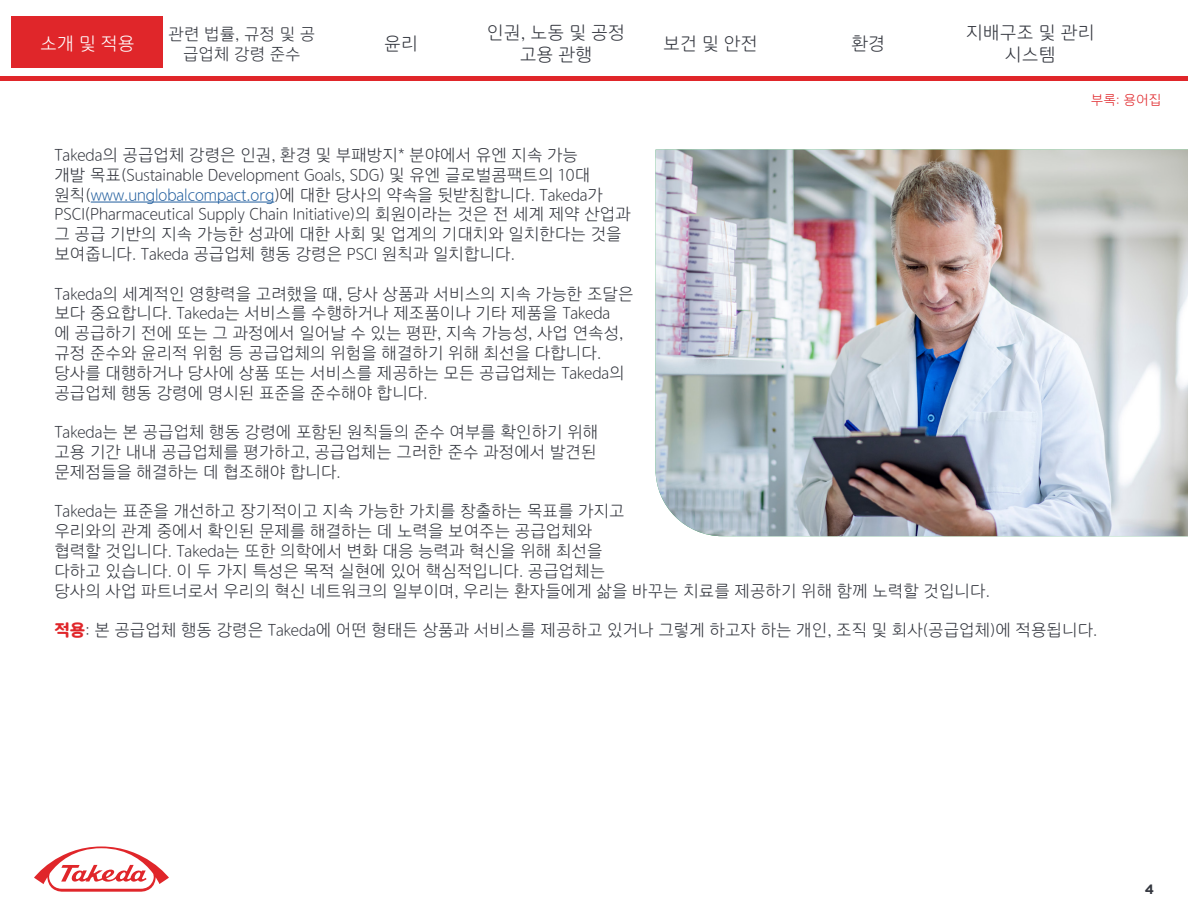
<style>
.page{position:relative;width:1188px;height:918px;background:#fff}
.page>*{position:absolute;margin:0;border:0;box-sizing:border-box;transform-origin:0 0}
.t1{font:18px/21.6px "TT Gulim L";color:#34373f;text-align:center}
.t2{font:18px "TT Gulim L";color:#fff}
.t3{font:16.5px/19.8px "TT Gulim L";color:#34373f}
.t4{font:13.5px "TT Gulim L";color:#e0262a}
.t5{font:700 13.5px "Gotham";color:#34373f}
.s1{color:#215e9e}
.s2{font-family:"TT Gulim H";color:#e0262a}
</style>
<div class="page">
<div style="left:12px;top:17px;width:151px;height:51px;background:#e0262a"></div>
<svg style="left:34px;top:846px;width:135px;height:46px"></svg>
<hr style="left:0;top:77px;width:1188px;height:4px;background:#e0262a">
<hr style="left:91px;top:202px;width:183px;height:1px;background:#215e9e">
<img style="left:656px;top:150px;width:532px;height:386px">
<p class="t2" style="left:40px;top:35px;width:96px">소개 및 적용</p>
<p class="t3" style="left:169px;top:24px;width:148px;text-align:center">관련 법률, 규정 및 공 급업체 강령 준수</p>
<p class="t1" style="left:384px;top:33px;width:35px">윤리</p>
<p class="t1" style="left:487px;top:23px;width:140px">인권, 노동 및 공정 고용 관행</p>
<p class="t1" style="left:663px;top:33px;width:96px">보건 및 안전</p>
<p class="t1" style="left:851px;top:33px;width:35px">환경</p>
<p class="t1" style="left:966px;top:23px;width:130px">지배구조 및 관리 시스템</p>
<p class="t4" style="left:1091px;top:93px;width:72px">부록: 용어집</p>
<p class="t3" style="left:54px;top:146px;width:578px">Takeda의 공급업체 강령은 인권, 환경 및 부패방지* 분야에서 유엔 지속 가능<br>개발 목표(Sustainable Development Goals, SDG) 및 유엔 글로벌콤팩트의 10대 원칙(<span class="s1">www.unglobalcompact.org</span>)에 대한 당사의 약속을 뒷받침합니다. Takeda가 PSCI(Pharmaceutical Supply Chain Initiative)의 회원이라는 것은 전 세계 제약 산업과 그 공급 기반의 지속 가능한 성과에 대한 사회 및 업계의 기대치와 일치한다는 것을 보여줍니다. Takeda 공급업체 행동 강령은 PSCI 원칙과 일치합니다.</p>
<p class="t3" style="left:54px;top:284px;width:581px">Takeda의 세계적인 영향력을 고려했을 때, 당사 상품과 서비스의 지속 가능한 조달은 보다 중요합니다. Takeda는 서비스를 수행하거나 제조품이나 기타 제품을 Takeda<br>에 공급하기 전에 또는 그 과정에서 일어날 수 있는 평판, 지속 가능성, 사업 연속성, 규정 준수와 윤리적 위험 등 공급업체의 위험을 해결하기 위해 최선을 다합니다. 당사를 대행하거나 당사에 상품 또는 서비스를 제공하는 모든 공급업체는 Takeda의 공급업체 행동 강령에 명시된 표준을 준수해야 합니다.</p>
<p class="t3" style="left:54px;top:423px;width:545px;text-align:justify">Takeda는 본 공급업체 행동 강령에 포함된 원칙들의 준수 여부를 확인하기 위해 고용 기간 내내 공급업체를 평가하고, 공급업체는 그러한 준수 과정에서 발견된 문제점들을 해결하는 데 협조해야 합니다.</p>
<p class="t3" style="left:54px;top:502px;width:937px">Takeda는 표준을 개선하고 장기적이고 지속 가능한 가치를 창출하는 목표를 가지고<br>우리와의 관계 중에서 확인된 문제를 해결하는 데 노력을 보여주는 공급업체와<br>협력할 것입니다. Takeda는 또한 의학에서 변화 대응 능력과 혁신을 위해 최선을<br>다하고 있습니다. 이 두 가지 특성은 목적 실현에 있어 핵심적입니다. 공급업체는<br>당사의 사업 파트너로서 우리의 혁신 네트워크의 일부이며, 우리는 환자들에게 삶을 바꾸는 치료를 제공하기 위해 함께 노력할 것입니다.</p>
<p class="t3" style="left:54px;top:621px;width:1044px"><span class="s2">적용</span>: 본 공급업체 행동 강령은 Takeda에 어떤 형태든 상품과 서비스를 제공하고 있거나 그렇게 하고자 하는 개인, 조직 및 회사(공급업체)에 적용됩니다.</p>
<p class="t5" style="left:1145px;top:880px;width:11px">4</p>
</div>
